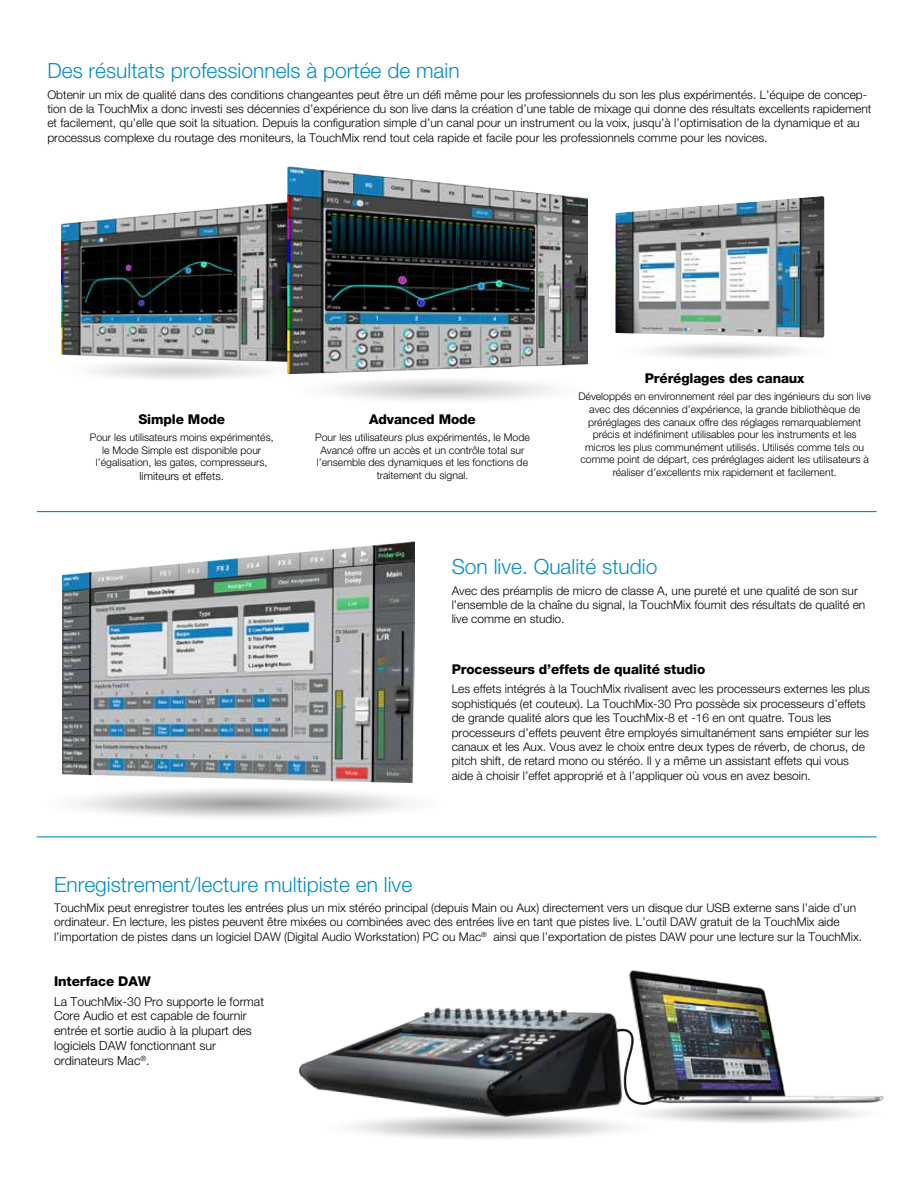
<style>
.page{position:relative;width:918px;height:1188px;background:#fff}
.page>*{position:absolute;margin:0;border:0;box-sizing:border-box;transform-origin:0 0}
.t1{font:300 21px "Helvetica Neue LT Pro";color:#068fc9}
.t2{font:800 13.5px "Helvetica Neue LT Pro";letter-spacing:-.01em;color:#000}
.t3{font:300 12.3px/14.9px "Helvetica Neue LT Pro";color:#000}
.t4{font:300 12px/14.4px "Helvetica Neue LT Pro";color:#000}
.t5{font:300 11.25px "Helvetica Neue LT Pro";color:#000}
.t6{font:300 10.5px/12.6px "Helvetica Neue LT Pro";color:#000;text-align:center}
</style>
<div class="page">
<svg style="left:61px;top:202px;width:527px;height:199px"></svg>
<img style="left:629px;top:970px;width:255px;height:130px">
<img style="left:298px;top:987px;width:338px;height:104px">
<svg style="left:324px;top:1029px;width:559px;height:110px"></svg>
<hr style="left:37px;top:836px;width:839px;height:1px;background:#068fc9">
<hr style="left:37px;top:511px;width:839px;height:1px;background:#068fc9">
<img style="left:288px;top:166px;width:299px;height:208px">
<svg style="left:650px;top:344px;width:151px;height:14px"></svg>
<img style="left:651px;top:196px;width:173px;height:142px">
<img style="left:616px;top:210px;width:35px;height:124px">
<svg style="left:77px;top:790px;width:332px;height:27px"></svg>
<img style="left:62px;top:542px;width:353px;height:240px">
<h1 class="t1" style="left:47px;top:58px;width:414px">Des résultats professionnels à portée de main</h1>
<p class="t4" style="left:47px;top:87px;width:825px">Obtenir un mix de qualité dans des conditions changeantes peut être un défi même pour les professionnels du son les plus expérimentés. L’équipe de concep&shy;tion de la TouchMix a donc investi ses décennies d’expérience du son live dans la création d’une table de mixage qui donne des résultats excellents rapidement et facilement, qu’elle que soit la situation. Depuis la configuration simple d’un canal pour un instrument ou la voix, jusqu’à l’optimisation de la dynamique et au processus complexe du routage des moniteurs, la TouchMix rend tout cela rapide et facile pour les professionnels comme pour les novices.</p>
<p class="t2" style="left:138px;top:411px;width:88px">Simple Mode</p>
<p class="t6" style="left:90px;top:431px;width:185px">Pour les utilisateurs moins expérimentés, le Mode Simple est disponible pour l’égalisation, les gates, compresseurs,</p>
<p class="t5" style="left:140px;top:469px;width:86px">limiteurs et effets.</p>
<p class="t2" style="left:369px;top:411px;width:108px">Advanced Mode</p>
<p class="t6" style="left:315px;top:431px;width:216px">Pour les utilisateurs plus expérimentés, le Mode Avancé offre un accès et un contrôle total sur l’ensemble des dynamiques et les fonctions de traitement du signal.</p>
<p class="t2" style="left:645px;top:370px;width:161px">Préréglages des canaux</p>
<p class="t6" style="left:578px;top:390px;width:294px">Développés en environnement réel par des ingénieurs du son live avec des décennies d’expérience, la grande bibliothèque de préréglages des canaux offre des réglages remarquablement précis et indéfiniment utilisables pour les instruments et les micros les plus communément utilisés. Utilisés comme tels ou comme point de départ, ces préréglages aident les utilisateurs à réaliser d’excellents mix rapidement et facilement.</p>
<h1 class="t1" style="left:452px;top:554px;width:207px">Son live. Qualité studio</h1>
<p class="t4" style="left:452px;top:583px;width:415px">Avec des préamplis de micro de classe A, une pureté et une qualité de son sur l’ensemble de la chaîne du signal, la TouchMix fournit des résultats de qualité en live comme en studio.</p>
<p class="t2" style="left:452px;top:662px;width:255px">Processeurs d’effets de qualité studio</p>
<p class="t4" style="left:452px;top:682px;width:420px">Les effets intégrés à la TouchMix rivalisent avec les processeurs externes les plus sophistiqués (et couteux). La TouchMix-30 Pro possède six processeurs d’effets de grande qualité alors que les TouchMix-8 et -16 en ont quatre. Tous les processeurs d’effets peuvent être employés simultanément sans empiéter sur les canaux et les Aux. Vous avez le choix entre deux types de réverb, de chorus, de pitch shift, de retard mono ou stéréo. Il y a même un assistant effets qui vous aide à choisir l’effet approprié et à l’appliquer où vous en avez besoin.</p>
<h1 class="t1" style="left:54px;top:871px;width:360px">Enregistrement/lecture multipiste en live</h1>
<p class="t4" style="left:54px;top:900px;width:810px">TouchMix peut enregistrer toutes les entrées plus un mix stéréo principal (depuis Main ou Aux) directement vers un disque dur USB externe sans l’aide d’un ordinateur. En lecture, les pistes peuvent être mixées ou combinées avec des entrées live en tant que pistes live. L’outil DAW gratuit de la TouchMix aide l’importation de pistes dans un logiciel DAW (Digital Audio Workstation) PC ou Mac<sup>®</sup> ainsi que l’exportation de pistes DAW pour une lecture sur la TouchMix.</p>
<p class="t2" style="left:54px;top:973px;width:98px">Interface DAW</p>
<p class="t3" style="left:54px;top:994px;width:211px">La TouchMix-30 Pro supporte le format<br>Core Audio et est capable de fournir entrée et sortie audio à la plupart des logiciels DAW fonctionnant sur ordinateurs Mac<sup>®</sup>.</p>
</div>
